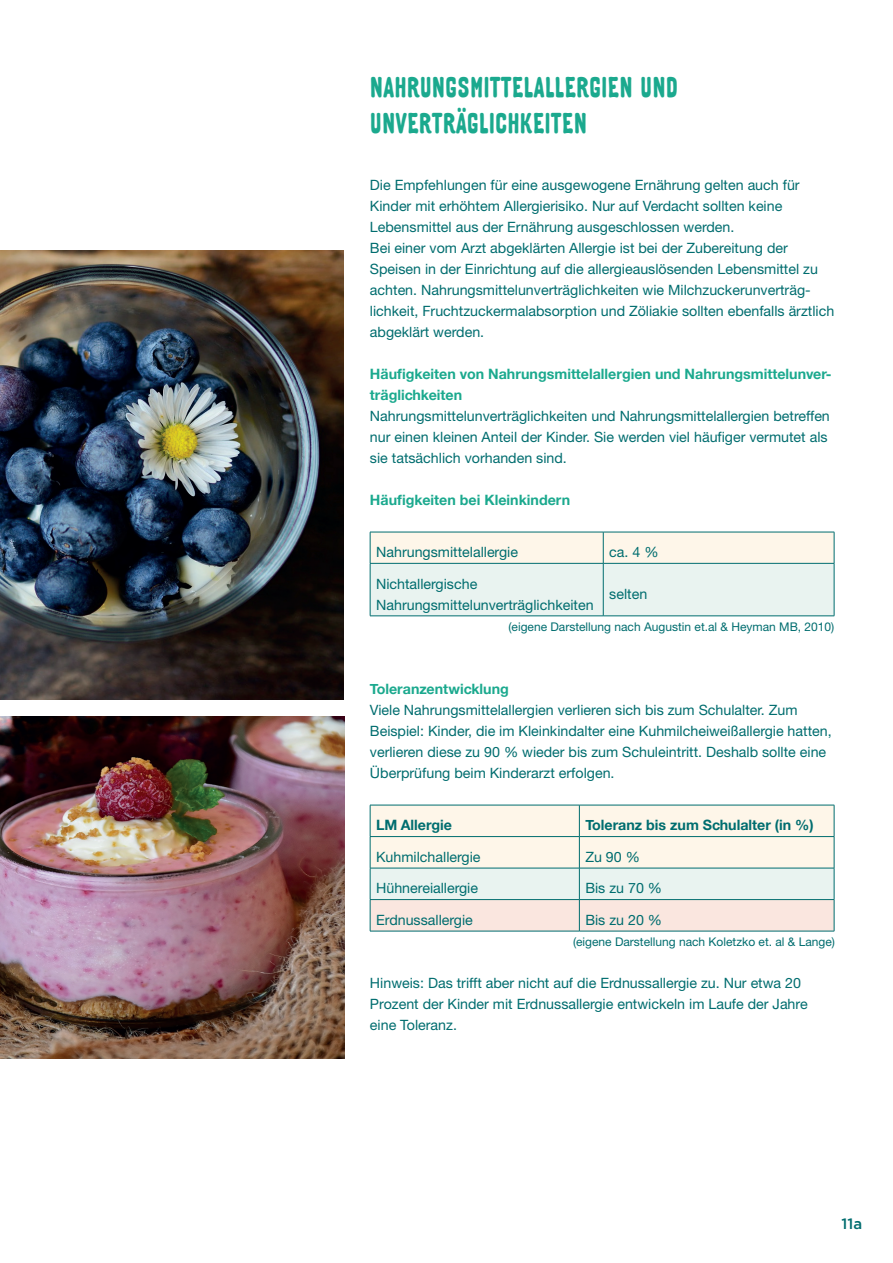
<style>
.page{position:relative;width:893px;height:1263px;background:#fff}
.page>*{position:absolute;margin:0;border:0;box-sizing:border-box;transform-origin:0 0}
.t1{font:30px/36px "Toulouse Lautrec Moulin Rouge Solide";color:#1ba98e}
.t2{font:500 15px "Gotham";color:#006d6f}
.t3{font:14.25px/21px "Helvetica Neue";color:#006d6f}
.t4{font:700 14.25px/21px "Helvetica Neue CE";color:#1ba98e}
.t5{font:700 14.25px "Helvetica Neue CE";color:#006d6f}
.t6{font:12px "Helvetica Neue";color:#006d6f}
</style>
<div class="page">
<svg style="left:371px;top:533px;width:463px;height:83px;background:#eef2eb"></svg>
<hr style="left:370px;top:532px;width:233px;height:1px;background:#006d6f">
<hr style="left:370px;top:532px;width:1px;height:31px;background:#006d6f">
<hr style="left:603px;top:532px;width:231px;height:1px;background:#006d6f">
<hr style="left:603px;top:532px;width:1px;height:31px;background:#006d6f">
<hr style="left:834px;top:532px;width:1px;height:31px;background:#006d6f">
<hr style="left:370px;top:563px;width:233px;height:1px;background:#006d6f">
<hr style="left:370px;top:563px;width:1px;height:53px;background:#006d6f">
<hr style="left:603px;top:563px;width:231px;height:1px;background:#006d6f">
<hr style="left:603px;top:563px;width:1px;height:53px;background:#006d6f">
<hr style="left:834px;top:563px;width:1px;height:53px;background:#006d6f">
<hr style="left:370px;top:616px;width:233px;height:1px;background:#006d6f">
<hr style="left:603px;top:616px;width:231px;height:1px;background:#006d6f">
<svg style="left:371px;top:806px;width:463px;height:125px;background:#f5f0e7"></svg>
<hr style="left:370px;top:805px;width:209px;height:1px;background:#006d6f">
<hr style="left:370px;top:805px;width:1px;height:31px;background:#006d6f">
<hr style="left:579px;top:805px;width:255px;height:1px;background:#006d6f">
<hr style="left:579px;top:805px;width:1px;height:31px;background:#006d6f">
<hr style="left:834px;top:805px;width:1px;height:31px;background:#006d6f">
<hr style="left:370px;top:836px;width:209px;height:1px;background:#006d6f">
<hr style="left:370px;top:837px;width:1px;height:31px;background:#006d6f">
<hr style="left:579px;top:836px;width:255px;height:1px;background:#006d6f">
<hr style="left:579px;top:837px;width:1px;height:31px;background:#006d6f">
<hr style="left:834px;top:837px;width:1px;height:31px;background:#006d6f">
<hr style="left:370px;top:868px;width:209px;height:1px;background:#006d6f">
<hr style="left:370px;top:868px;width:1px;height:31px;background:#006d6f">
<hr style="left:579px;top:868px;width:255px;height:1px;background:#006d6f">
<hr style="left:579px;top:868px;width:1px;height:31px;background:#006d6f">
<hr style="left:834px;top:868px;width:1px;height:31px;background:#006d6f">
<hr style="left:370px;top:899px;width:209px;height:1px;background:#006d6f">
<hr style="left:370px;top:900px;width:1px;height:31px;background:#006d6f">
<hr style="left:579px;top:899px;width:255px;height:1px;background:#006d6f">
<hr style="left:579px;top:900px;width:1px;height:31px;background:#006d6f">
<hr style="left:834px;top:900px;width:1px;height:31px;background:#006d6f">
<hr style="left:370px;top:931px;width:209px;height:1px;background:#006d6f">
<hr style="left:579px;top:931px;width:255px;height:1px;background:#006d6f">
<img style="left:0;top:251px;width:343px;height:448px">
<img style="left:0;top:716px;width:344px;height:343px">
<h1 class="t1" style="left:370px;top:68px;width:310px">NAHRUNGSMITTELALLERGIEN UND<br>UNVERTRÄGLICHKEITEN</h1>
<p class="t3" style="left:370px;top:174px;width:466px">Die Empfehlungen für eine ausgewogene Ernährung gelten auch für Kinder mit erhöhtem Allergierisiko. Nur auf Verdacht sollten keine Lebensmittel aus der Ernährung ausgeschlossen werden.<br>Bei einer vom Arzt abgeklärten Allergie ist bei der Zubereitung der Speisen in der Einrichtung auf die allergieauslösenden Lebensmittel zu achten. Nahrungsmittelunverträglichkeiten wie Milchzuckerunverträg&shy;lichkeit, Fruchtzuckermalabsorption und Zöliakie sollten ebenfalls ärztlich abgeklärt werden.</p>
<p class="t4" style="left:370px;top:363px;width:463px">Häufigkeiten von Nahrungsmittelallergien und Nahrungsmittelunver&shy;träglichkeiten</p>
<p class="t3" style="left:370px;top:405px;width:461px">Nahrungsmittelunverträglichkeiten und Nahrungsmittelallergien betreffen nur einen kleinen Anteil der Kinder. Sie werden viel häufiger vermutet als sie tatsächlich vorhanden sind.</p>
<p class="t4" style="left:370px;top:489px;width:202px">Häufigkeiten bei Kleinkindern</p>
<p class="t3" style="left:376px;top:542px;width:143px">Nahrungsmittelallergie</p>
<p class="t3" style="left:609px;top:542px;width:51px">ca. 4 %</p>
<p class="t3" style="left:376px;top:573px;width:219px">Nichtallergische<br>Nahrungsmittelunverträglichkeiten</p>
<p class="t3" style="left:609px;top:584px;width:40px">selten</p>
<p class="t6" style="left:508px;top:619px;width:327px">(eigene Darstellung nach Augustin et.al &amp; Heyman MB, 2010)</p>
<p class="t4" style="left:370px;top:678px;width:140px">Toleranzentwicklung</p>
<p class="t3" style="left:370px;top:699px;width:463px">Viele Nahrungsmittelallergien verlieren sich bis zum Schulalter. Zum Beispiel: Kinder, die im Kleinkindalter eine Kuhmilcheiweißallergie hatten, verlieren diese zu 90 % wieder bis zum Schuleintritt. Deshalb sollte eine Überprüfung beim Kinderarzt erfolgen.</p>
<p class="t5" style="left:376px;top:816px;width:78px">LM Allergie</p>
<p class="t5" style="left:585px;top:816px;width:230px">Toleranz bis zum Schulalter (in %)</p>
<p class="t3" style="left:376px;top:846px;width:106px">Kuhmilchallergie</p>
<p class="t3" style="left:585px;top:846px;width:56px">Zu 90 %</p>
<p class="t3" style="left:376px;top:878px;width:103px">Hühnereiallergie</p>
<p class="t3" style="left:585px;top:878px;width:78px">Bis zu 70 %</p>
<p class="t3" style="left:376px;top:909px;width:98px">Erdnussallergie</p>
<p class="t3" style="left:585px;top:909px;width:78px">Bis zu 20 %</p>
<p class="t6" style="left:573px;top:934px;width:264px">(eigene Darstellung nach Koletzko et. al &amp; Lange)</p>
<p class="t3" style="left:370px;top:972px;width:439px">Hinweis: Das trifft aber nicht auf die Erdnussallergie zu. Nur etwa 20<br>Prozent der Kinder mit Erdnussallergie entwickeln im Laufe der Jahre eine Toleranz.</p>
<p class="t2" style="left:841px;top:1214px;width:22px">11a</p>
</div>
